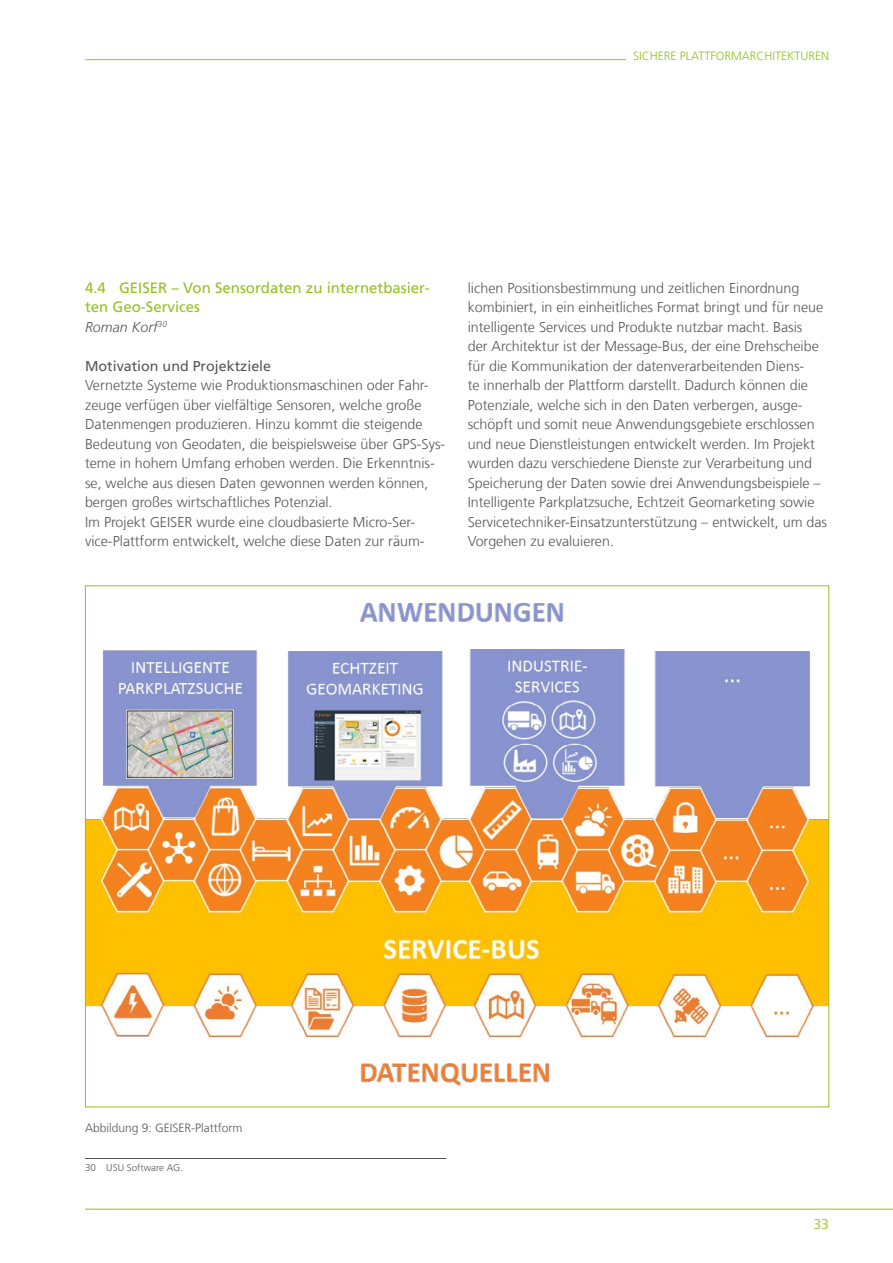
<style>
.page{position:relative;width:893px;height:1263px;background:#fff}
.page>*{position:absolute;margin:0;border:0;box-sizing:border-box;transform-origin:0 0}
.t1{font:15px/19.5px "Frutiger LT Com";color:#95c11f}
.t2{font:300 14.25px/19.5px "Frutiger LT Com";color:#575756}
.t3{font:14.25px "Frutiger LT Com";color:#575756}
.t4{font:italic 300 14.25px "Frutiger LT Com";color:#575756}
.t5{font:14.25px "Frutiger LT Com";color:#aecc53}
.t6{font:300 12px "Frutiger LT Com";color:#95c11f}
.t7{font:300 12px "Frutiger LT Com";color:#575756}
.t8{font:300 9.75px "Frutiger LT Com";color:#575756}
</style>
<div class="page">
<hr style="left:85px;top:1209px;width:808px;height:1px;background:#95c11f">
<hr style="left:85px;top:59px;width:541px;height:1px;background:#95c11f">
<hr style="left:85px;top:1158px;width:361px;height:1px;background:#575756">
<img style="left:87px;top:602px;width:740px;height:484px">
<p class="t6" style="left:633px;top:49px;width:197px">SICHERE PLATTFORMARCHITEKTUREN</p>
<p class="t1" style="left:85px;top:278px;width:346px">4.4 GEISER – Von Sensordaten zu internetbasier&shy;ten Geo-Services</p>
<p class="t4" style="left:85px;top:318px;width:84px">Roman Korf<sup>30</sup></p>
<p class="t3" style="left:85px;top:358px;width:188px">Motivation und Projektziele</p>
<p class="t2" style="left:85px;top:376px;width:362px">Vernetzte Systeme wie Produktionsmaschinen oder Fahr&shy;zeuge verfügen über vielfältige Sensoren, welche große Datenmengen produzieren. Hinzu kommt die steigende Bedeutung von Geodaten, die beispielsweise über GPS-Sys&shy;teme in hohem Umfang erhoben werden. Die Erkenntnis&shy;se, welche aus diesen Daten gewonnen werden können, bergen großes wirtschaftliches Potenzial.<br>Im Projekt GEISER wurde eine cloudbasierte Micro-Ser&shy;vice-Plattform entwickelt, welche diese Daten zur räum-</p>
<p class="t2" style="left:468px;top:278px;width:361px">lichen Positionsbestimmung und zeitlichen Einordnung kombiniert, in ein einheitliches Format bringt und für neue intelligente Services und Produkte nutzbar macht. Basis<br>der Architektur ist der Message-Bus, der eine Drehscheibe für die Kommunikation der datenverarbeitenden Diens-<br>te innerhalb der Plattform darstellt. Dadurch können die Potenziale, welche sich in den Daten verbergen, ausge&shy;schöpft und somit neue Anwendungsgebiete erschlossen und neue Dienstleistungen entwickelt werden. Im Projekt wurden dazu verschiedene Dienste zur Verarbeitung und Speicherung der Daten sowie drei Anwendungsbeispiele – Intelligente Parkplatzsuche, Echtzeit Geomarketing sowie Servicetechniker-Einsatzunterstützung – entwickelt, um das Vorgehen zu evaluieren.</p>
<p class="t7" style="left:85px;top:1120px;width:159px">Abbildung 9: GEISER-Plattform</p>
<p class="t8" style="left:85px;top:1161px;width:100px">30 USU Software AG.</p>
<p class="t5" style="left:813px;top:1216px;width:17px">33</p>
</div>
